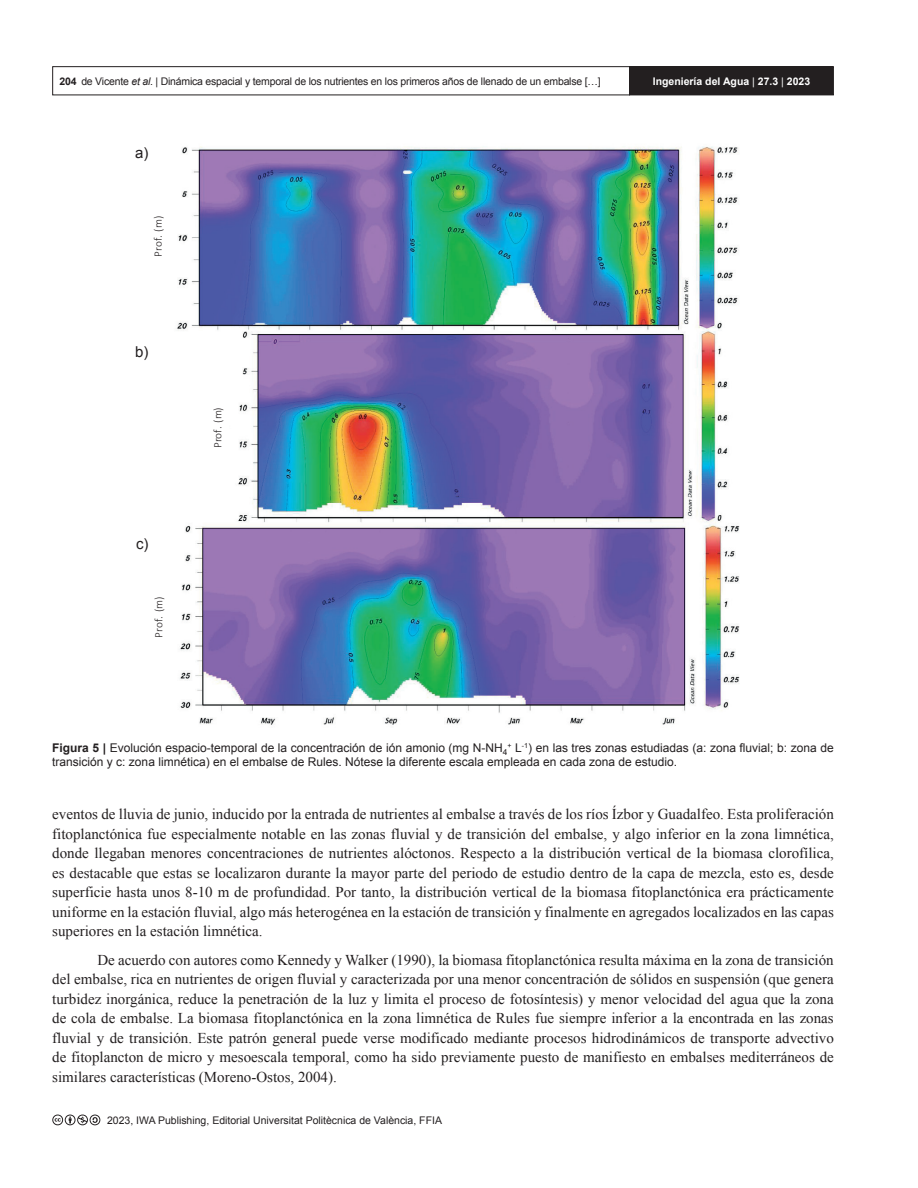
<style>
.page{position:relative;width:918px;height:1188px;background:#fff}
.page>*{position:absolute;margin:0;border:0;box-sizing:border-box;transform-origin:0 0}
.AI_TEXTO_esp{font:15px/19.5px "Times New Roman";color:#231f20;text-align:justify}
.t1{font:15px "Arial";color:#231f20}
.AI_PIE_DE_FIGURA{font:12px/14.4px "Arial";color:#231f20}
.t2{font:300 11.4px "Calibri";letter-spacing:.015em;color:#231f20}
.t3{font:10.5px "Arial";letter-spacing:-.02em;color:#231f20}
.t4{font:10.5px "Arial";color:#231f20}
.t5{font:700 10.5px "Arial";color:#fff}
.s1{font-weight:700}
.s2{font-style:italic}
.s3{font-weight:400}
</style>
<div class="page">
<div style="left:52px;top:66px;width:578px;height:29px;border:1px solid #231f20"></div>
<div style="left:630px;top:67px;width:203px;height:28px;background:#231f20"></div>
<div style="left:629px;top:66px;width:205px;height:29px;border:1px solid #231f20"></div>
<svg style="left:52px;top:1115px;width:48px;height:10px"></svg>
<img style="left:177px;top:146px;width:563px;height:579px">
<div style="left:207px;top:395px;width:22px;height:61px;background:#fff"></div>
<p class="t3" style="left:59px;top:74px;width:543px"><span class="s1">204</span> de Vicente <span class="s2">et al</span>. | Dinámica espacial y temporal de los nutrientes en los primeros años de llenado de un embalse […]</p>
<p class="t5" style="left:653px;top:74px;width:159px">Ingeniería del Agua <span class="s3">|</span> 27.3 <span class="s3">|</span> 2023</p>
<p class="t1" style="left:135px;top:142px;width:15px">a)</p>
<p class="t2" style="left:151px;top:257px;width:42px;rotate:-90deg">Prof. (m)</p>
<p class="t1" style="left:135px;top:342px;width:15px">b)</p>
<p class="t1" style="left:136px;top:534px;width:14px">c)</p>
<p class="t2" style="left:152px;top:638px;width:42px;rotate:-90deg">Prof. (m)</p>
<p class="t2" style="left:211px;top:448px;width:42px;rotate:-90deg">Prof. (m)</p>
<p class="AI_PIE_DE_FIGURA" style="left:52px;top:740px;width:783px"><span class="s1">Figura 5 |</span> Evolución espacio-temporal de la concentración de ión amonio (mg N-NH<sub>4</sub><sup>+</sup> L<sup>-1</sup>) en las tres zonas estudiadas (a: zona fluvial; b: zona de transición y c: zona limnética) en el embalse de Rules. Nótese la diferente escala empleada en cada zona de estudio.</p>
<p class="AI_TEXTO_esp" style="left:52px;top:804px;width:783px">eventos de lluvia de junio, inducido por la entrada de nutrientes al embalse a través de los ríos Ízbor y Guadalfeo. Esta proliferación fitoplanctónica fue especialmente notable en las zonas fluvial y de transición del embalse, y algo inferior en la zona limnética, donde llegaban menores concentraciones de nutrientes alóctonos. Respecto a la distribución vertical de la biomasa clorofílica, es destacable que estas se localizaron durante la mayor parte del periodo de estudio dentro de la capa de mezcla, esto es, desde superficie hasta unos 8-10 m de profundidad. Por tanto, la distribución vertical de la biomasa fitoplanctónica era prácticamente uniforme en la estación fluvial, algo más heterogénea en la estación de transición y finalmente en agregados localizados en las capas superiores en la estación limnética.</p>
<p class="AI_TEXTO_esp" style="left:52px;top:950px;width:783px;text-indent:45px">De acuerdo con autores como Kennedy y Walker (1990), la biomasa fitoplanctónica resulta máxima en la zona de transición del embalse, rica en nutrientes de origen fluvial y caracterizada por una menor concentración de sólidos en suspensión (que genera turbidez inorgánica, reduce la penetración de la luz y limita el proceso de fotosíntesis) y menor velocidad del agua que la zona de cola de embalse. La biomasa fitoplanctónica en la zona limnética de Rules fue siempre inferior a la encontrada en las zonas fluvial y de transición. Este patrón general puede verse modificado mediante procesos hidrodinámicos de transporte advectivo de fitoplancton de micro y mesoescala temporal, como ha sido previamente puesto de manifiesto en embalses mediterráneos de similares características (Moreno-Ostos, 2004).</p>
<p class="t4" style="left:107px;top:1113px;width:336px">2023, IWA Publishing, Editorial Universitat Politècnica de València, FFIA</p>
</div>
